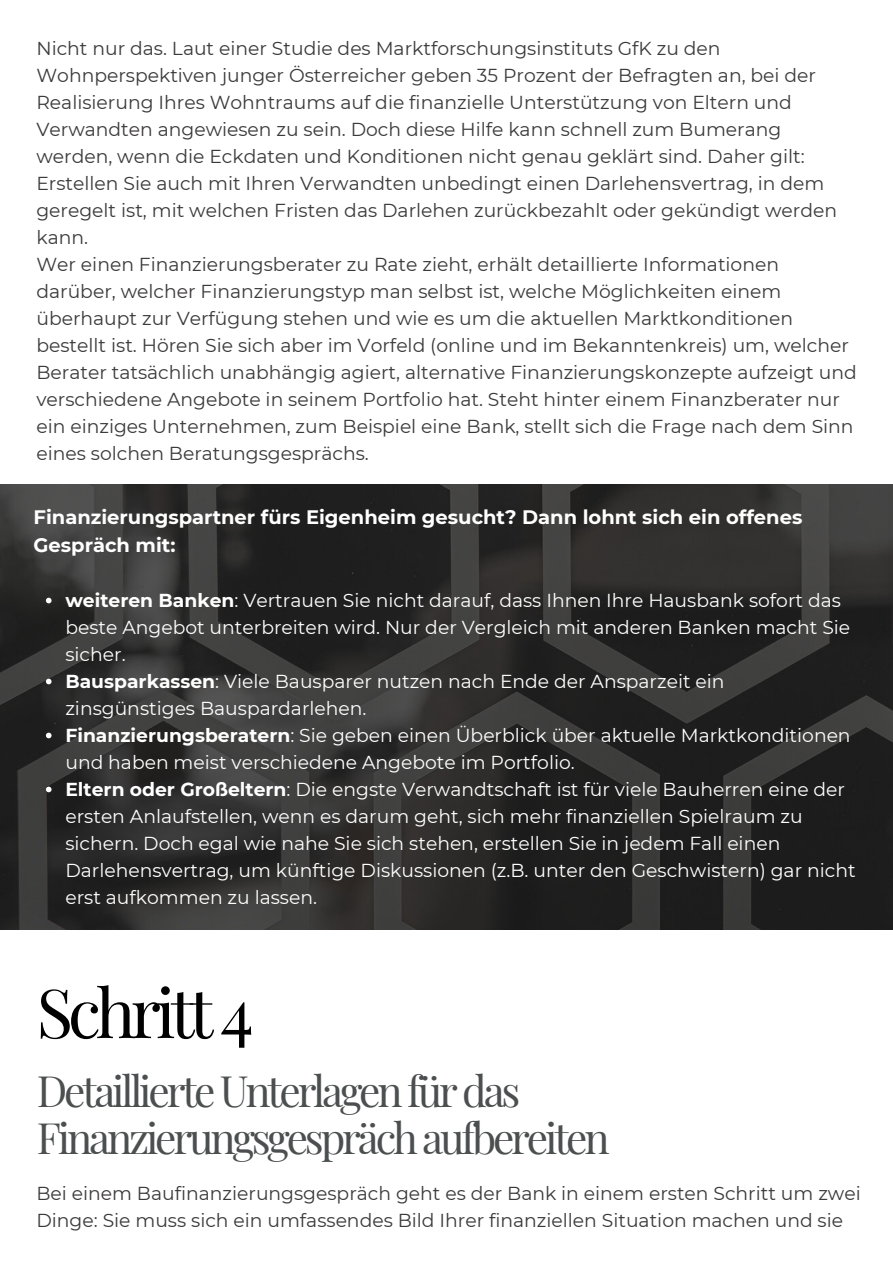
<style>
.page{position:relative;width:893px;height:1264px;background:#fff}
.page>*{position:absolute;margin:0;border:0;box-sizing:border-box;transform-origin:0 0}
.t1{font:67.8px "Playfair Display";letter-spacing:-.075em;color:#000}
.t2{font:42.3px/46px "Playfair Display";letter-spacing:-.075em;color:#4c4f50}
.t3{font:700 19.5px/28px "Montserrat";color:#fff}
.t4{font:18.75px/27px "Montserrat";color:#3b3939}
.t5{font:18.75px/27px "Montserrat";color:#fff}
.s1{font-weight:700}
</style>
<div class="page">
<img style="left:0;top:484px;width:892px;height:445px">
<svg style="left:46px;top:597px;width:6px;height:6px"></svg>
<svg style="left:46px;top:678px;width:6px;height:6px"></svg>
<svg style="left:46px;top:732px;width:6px;height:6px"></svg>
<svg style="left:46px;top:786px;width:6px;height:6px"></svg>
<p class="t4" style="left:36px;top:35px;width:802px">Nicht nur das. Laut einer Studie des Marktforschungsinstituts GfK zu den Wohnperspektiven junger Österreicher geben 35 Prozent der Befragten an, bei der Realisierung Ihres Wohntraums auf die finanzielle Unterstützung von Eltern und Verwandten angewiesen zu sein. Doch diese Hilfe kann schnell zum Bumerang werden, wenn die Eckdaten und Konditionen nicht genau geklärt sind. Daher gilt:<br>Erstellen Sie auch mit Ihren Verwandten unbedingt einen Darlehensvertrag, in dem geregelt ist, mit welchen Fristen das Darlehen zurückbezahlt oder gekündigt werden kann.</p>
<p class="t4" style="left:36px;top:251px;width:821px">Wer einen Finanzierungsberater zu Rate zieht, erhält detaillierte Informationen darüber, welcher Finanzierungstyp man selbst ist, welche Möglichkeiten einem überhaupt zur Verfügung stehen und wie es um die aktuellen Marktkonditionen bestellt ist. Hören Sie sich aber im Vorfeld (online und im Bekanntenkreis) um, welcher Berater tatsächlich unabhängig agiert, alternative Finanzierungskonzepte aufzeigt und verschiedene Angebote in seinem Portfolio hat. Steht hinter einem Finanzberater nur ein einziges Unternehmen, zum Beispiel eine Bank, stellt sich die Frage nach dem Sinn eines solchen Beratungsgesprächs.</p>
<p class="t3" style="left:34px;top:502px;width:770px">Finanzierungspartner fürs Eigenheim gesucht? Dann lohnt sich ein offenes<br>Gespräch mit:</p>
<p class="t5" style="left:65px;top:586px;width:786px"><span class="s1">weiteren Banken</span>: Vertrauen Sie nicht darauf, dass Ihnen Ihre Hausbank sofort das beste Angebot unterbreiten wird. Nur der Vergleich mit anderen Banken macht Sie sicher.</p>
<p class="t5" style="left:65px;top:667px;width:660px"><span class="s1">Bausparkassen</span>: Viele Bausparer nutzen nach Ende der Ansparzeit ein zinsgünstiges Bauspardarlehen.</p>
<p class="t5" style="left:65px;top:721px;width:786px"><span class="s1">Finanzierungsberatern</span>: Sie geben einen Überblick über aktuelle Marktkonditionen und haben meist verschiedene Angebote im Portfolio.</p>
<p class="t5" style="left:65px;top:775px;width:791px"><span class="s1">Eltern oder Großeltern</span>: Die engste Verwandtschaft ist für viele Bauherren eine der ersten Anlaufstellen, wenn es darum geht, sich mehr finanziellen Spielraum zu sichern. Doch egal wie nahe Sie sich stehen, erstellen Sie in jedem Fall einen Darlehensvertrag, um künftige Diskussionen (z.B. unter den Geschwistern) gar nicht erst aufkommen zu lassen.</p>
<p class="t1" style="left:36px;top:964px;width:219px">Schritt 4</p>
<p class="t2" style="left:37px;top:1066px;width:574px">Detaillierte Unterlagen für das<br>Finanzierungsgespräch aufbereiten</p>
<p class="t4" style="left:36px;top:1180px;width:825px">Bei einem Baufinanzierungsgespräch geht es der Bank in einem ersten Schritt um zwei<br>Dinge: Sie muss sich ein umfassendes Bild Ihrer finanziellen Situation machen und sie</p>
</div>
